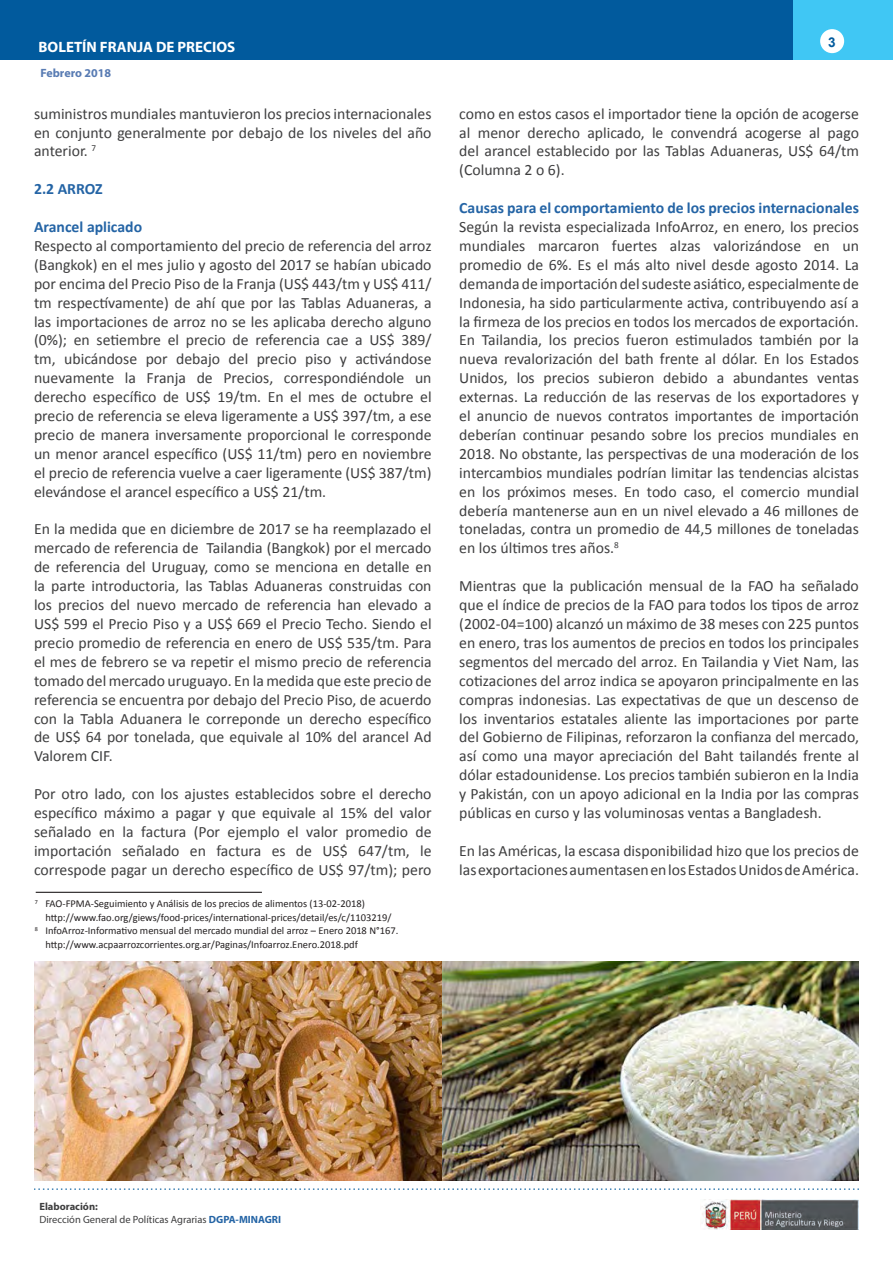
<style>
.page{position:relative;width:893px;height:1263px;background:#fff}
.page>*{position:absolute;margin:0;border:0;box-sizing:border-box;transform-origin:0 0}
.t1{font:15.75px/18.9px "Calibri";color:#3e3e3f;text-align:justify}
.t2{font:700 15.75px "Calibri";color:#2464a5}
.t3{font:700 15px "Myriad Pro";color:#fff}
.t4{font:700 13.5px "Arial";color:#015a9d}
.t5{font:700 12px "Myriad Pro";color:#587bb3}
.t6{font:10.5px "Calibri";color:#231f20}
.t7{font:10.5px/12.6px "Myriad Pro";color:#3e3e3f}
.s1{font-weight:700}
.s2{font-weight:700;color:#2464a5}
</style>
<div class="page">
<svg style="left:34px;top:1188px;width:825px;height:2px"></svg>
<img style="left:702px;top:1199px;width:157px;height:30px">
<div style="left:793px;top:0;width:100px;height:59px;background:#40c7f4"></div>
<div style="left:820px;top:29px;width:24px;height:24px;background:#fff;border-radius:50%"></div>
<div style="left:0;top:0;width:792px;height:59px;background:#015a9d"></div>
<img style="left:34px;top:962px;width:825px;height:219px">
<hr style="left:36px;top:892px;width:226px;height:1px;background:#231f20">
<p class="t3" style="left:39px;top:37px;width:198px">BOLETÍN FRANJA DE PRECIOS</p>
<p class="t5" style="left:40px;top:65px;width:72px">Febrero 2018</p>
<p class="t1" style="left:34px;top:104px;width:399px">suministros mundiales mantuvieron los precios internacionales en conjunto generalmente por debajo de los niveles del año anterior. <sup>7</sup></p>
<p class="t2" style="left:34px;top:179px;width:70px">2.2 ARROZ</p>
<p class="t2" style="left:34px;top:217px;width:110px">Arancel aplicado</p>
<p class="t1" style="left:34px;top:236px;width:399px">Respecto al comportamiento del precio de referencia del arroz (Bangkok) en el mes julio y agosto del 2017 se habían ubicado por encima del Precio Piso de la Franja (US$ 443/tm y US$ 411/ tm respectívamente) de ahí que por las Tablas Aduaneras, a las importaciones de arroz no se les aplicaba derecho alguno (0%); en setiembre el precio de referencia cae a US$ 389/ tm, ubicándose por debajo del precio piso y activándose nuevamente la Franja de Precios, correspondiéndole un derecho específico de US$ 19/tm. En el mes de octubre el precio de referencia se eleva ligeramente a US$ 397/tm, a ese precio de manera inversamente proporcional le corresponde un menor arancel específico (US$ 11/tm) pero en noviembre el precio de referencia vuelve a caer ligeramente (US$ 387/tm) elevándose el arancel específico a US$ 21/tm.</p>
<p class="t1" style="left:34px;top:520px;width:399px">En la medida que en diciembre de 2017 se ha reemplazado el mercado de referencia de Tailandia (Bangkok) por el mercado de referencia del Uruguay, como se menciona en detalle en la parte introductoria, las Tablas Aduaneras construidas con los precios del nuevo mercado de referencia han elevado a US$ 599 el Precio Piso y a US$ 669 el Precio Techo. Siendo el precio promedio de referencia en enero de US$ 535/tm. Para el mes de febrero se va repetir el mismo precio de referencia tomado del mercado uruguayo. En la medida que este precio de referencia se encuentra por debajo del Precio Piso, de acuerdo con la Tabla Aduanera le correponde un derecho específico de US$ 64 por tonelada, que equivale al 10% del arancel Ad Valorem CIF.</p>
<p class="t1" style="left:34px;top:784px;width:399px">Por otro lado, con los ajustes establecidos sobre el derecho específico máximo a pagar y que equivale al 15% del valor señalado en la factura (Por ejemplo el valor promedio de importación señalado en factura es de US$ 647/tm, le correspode pagar un derecho específico de US$ 97/tm); pero</p>
<p class="t6" style="left:35px;top:897px;width:332px"><sup>7</sup> FAO-FPMA-Seguimiento y Análisis de los precios de alimentos (13-02-2018)</p>
<p class="t6" style="left:45px;top:911px;width:347px">http://www.fao.org/giews/food-prices/international-prices/detail/es/c/1103219/</p>
<p class="t6" style="left:35px;top:924px;width:365px"><sup>8</sup> InfoArroz-Informativo mensual del mercado mundial del arroz – Enero 2018 N°167.</p>
<p class="t6" style="left:45px;top:938px;width:314px">http://www.acpaarrozcorrientes.org.ar/Paginas/Infoarroz.Enero.2018.pdf</p>
<p class="t4" style="left:828px;top:33px;width:9px">3</p>
<p class="t1" style="left:459px;top:104px;width:401px">como en estos casos el importador tiene la opción de acogerse al menor derecho aplicado, le convendrá acogerse al pago del arancel establecido por las Tablas Aduaneras, US$ 64/tm (Columna 2 o 6).</p>
<p class="t2" style="left:459px;top:198px;width:401px">Causas para el comportamiento de los precios internacionales</p>
<p class="t1" style="left:459px;top:217px;width:401px">Según la revista especializada InfoArroz, en enero, los precios mundiales marcaron fuertes alzas valorizándose en un promedio de 6%. Es el más alto nivel desde agosto 2014. La demanda de importación del sudeste asiático, especialmente de Indonesia, ha sido particularmente activa, contribuyendo así a la firmeza de los precios en todos los mercados de exportación.<br>En Tailandia, los precios fueron estimulados también por la nueva revalorización del bath frente al dólar. En los Estados Unidos, los precios subieron debido a abundantes ventas externas. La reducción de las reservas de los exportadores y el anuncio de nuevos contratos importantes de importación deberían continuar pesando sobre los precios mundiales en 2018. No obstante, las perspectivas de una moderación de los intercambios mundiales podrían limitar las tendencias alcistas en los próximos meses. En todo caso, el comercio mundial debería mantenerse aun en un nivel elevado a 46 millones de toneladas, contra un promedio de 44,5 millones de toneladas en los últimos tres años.<sup>8</sup></p>
<p class="t1" style="left:459px;top:576px;width:401px">Mientras que la publicación mensual de la FAO ha señalado que el índice de precios de la FAO para todos los tipos de arroz (2002-04=100) alcanzó un máximo de 38 meses con 225 puntos en enero, tras los aumentos de precios en todos los principales segmentos del mercado del arroz. En Tailandia y Viet Nam, las cotizaciones del arroz indica se apoyaron principalmente en las compras indonesias. Las expectativas de que un descenso de los inventarios estatales aliente las importaciones por parte del Gobierno de Filipinas, reforzaron la confianza del mercado, así como una mayor apreciación del Baht tailandés frente al dólar estadounidense. Los precios también subieron en la India y Pakistán, con un apoyo adicional en la India por las compras públicas en curso y las voluminosas ventas a Bangladesh.</p>
<p class="t1" style="left:459px;top:841px;width:401px">En las Américas, la escasa disponibilidad hizo que los precios de las exportaciones aumentasen en los Estados Unidos de América.</p>
<p class="t7" style="left:39px;top:1200px;width:243px"><span class="s1">Elaboración:<br></span>Dirección General de Políticas Agrarias <span class="s2">DGPA-MINAGRI</span></p>
</div>
